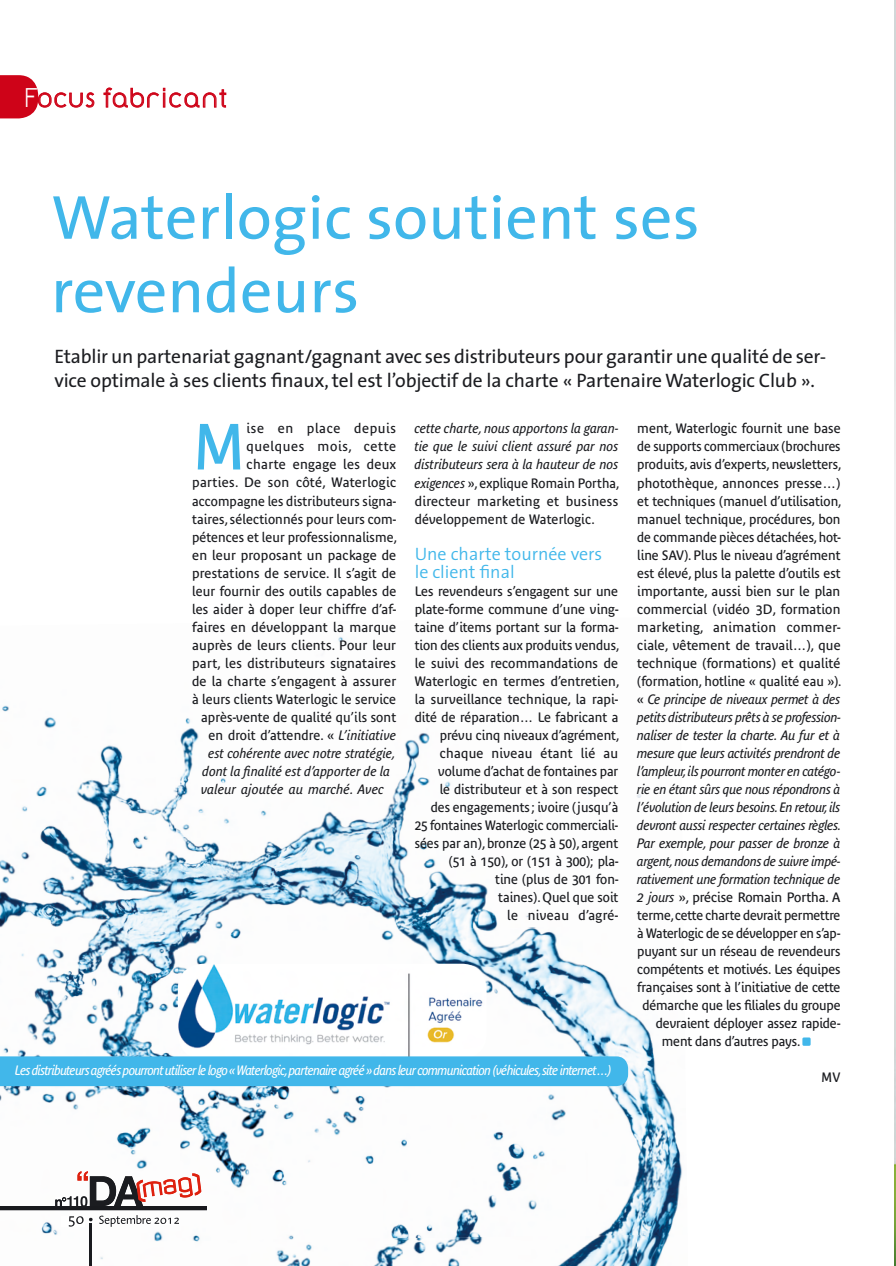
<style>
.page{position:relative;width:896px;height:1266px;background:#fff}
.page>*{position:absolute;margin:0;border:0;box-sizing:border-box;transform-origin:0 0}
.t1{font:64.5px "Bienvenue";color:#41b7ea}
.t2{font:62.7px/73.5px "The Sans";color:#41b7ea}
.t3{font:22.5px "Y2 K Neophyte";letter-spacing:.12em;color:#ce0318}
.t4{font:19.5px/24px "The Sans";letter-spacing:-.01em;color:#1b1c20}
.t5{font:300 18px/18px "The Sans";color:#41b7ea}
.t6{font:13.5px/18px "Bienvenue";color:#1b1c20;text-align:right}
.t7{font:italic 13.5px/18px "Bienvenue";letter-spacing:-.01em;color:#1b1c20;text-align:justify}
.t8{font:italic 13.5px "Bienvenue";letter-spacing:-.04em;color:#fff;scale:.96 1}
.t9{font:italic 13.5px "Bienvenue";letter-spacing:.01em;color:#1b1c20}
.t10{font:13.5px "Bienvenue";letter-spacing:.02em;color:#1b1c20}
.t11{font:italic 13.5px "Bienvenue";letter-spacing:.015em;color:#1b1c20}
.t12{font:13.5px "Bienvenue";letter-spacing:.03em;color:#1b1c20}
.t13{font:13.5px "Bienvenue";letter-spacing:.045em;color:#1b1c20}
.t14{font:13.5px "Bienvenue";letter-spacing:.05em;color:#1b1c20}
.s1{color:#fff}
.s2{font-style:normal}
.s3{font-style:italic}
</style>
<div class="page">
<img style="left:2px;top:705px;width:121px;height:72px">
<img style="left:180px;top:636px;width:164px;height:139px">
<img style="left:404px;top:733px;width:26px;height:39px">
<img style="left:0;top:777px;width:175px;height:155px">
<img style="left:175px;top:775px;width:203px;height:157px">
<img style="left:378px;top:772px;width:152px;height:154px">
<img style="left:3px;top:932px;width:174px;height:124px">
<img style="left:177px;top:929px;width:201px;height:79px">
<img style="left:381px;top:926px;width:201px;height:127px">
<img style="left:582px;top:964px;width:100px;height:270px">
<img style="left:0;top:1086px;width:179px;height:148px">
<img style="left:179px;top:1086px;width:203px;height:125px">
<img style="left:382px;top:1086px;width:204px;height:148px">
<img style="left:54px;top:1234px;width:615px;height:31px">
<img style="left:0;top:1205px;width:207px;height:5px">
<img style="left:90px;top:1224px;width:1px;height:41px">
<img style="left:61px;top:1216px;width:23px;height:10px">
<svg style="left:88px;top:1217px;width:7px;height:7px"></svg>
<img style="left:99px;top:1214px;width:52px;height:12px">
<img style="left:154px;top:1217px;width:25px;height:6px">
<svg style="left:55px;top:1171px;width:146px;height:35px"></svg>
<svg style="left:0;top:75px;width:94px;height:43px"></svg>
<svg style="left:104px;top:88px;width:122px;height:19px"></svg>
<div style="left:802px;top:1037px;width:8px;height:8px;background:#41b7ea;border-radius:2px"></div>
<img style="left:178px;top:963px;width:308px;height:93px">
<div style="left:0;top:1056px;width:628px;height:30px;background:#41b7ea"></div>
<img style="left:894px;top:2px;width:1px;height:1261px">
<h3 class="t3" style="left:25px;top:82px;width:202px"><span class="s1">F</span>ocus fabricant</h3>
<h2 class="t2" style="left:51px;top:179px;width:650px">Waterlogic soutient ses revendeurs</h2>
<h3 class="t4" style="left:54px;top:344px;width:773px">Etablir un partenariat gagnant/gagnant avec ses distributeurs pour garantir une qualité de ser&shy;vice optimale à ses clients finaux, tel est l’objectif de la charte « Partenaire Waterlogic Club ».</h3>
<h1 class="t1" style="left:192px;top:409px;width:55px">M</h1>
<p class="t14" style="left:246px;top:421px;width:151px">ise en place depuis</p>
<p class="t6" style="left:637px;top:419px;width:205px">ment, Waterlogic fournit une base</p>
<p class="t6" style="left:637px;top:437px;width:205px">de supports commerciaux (brochures</p>
<p class="t6" style="left:637px;top:455px;width:206px">produits, avis d’experts, newsletters,</p>
<p class="t6" style="left:637px;top:473px;width:204px">photothèque, annonces presse…)</p>
<p class="t6" style="left:637px;top:491px;width:206px">et techniques (manuel d’utilisation,</p>
<p class="t6" style="left:637px;top:509px;width:205px">manuel technique, procédures, bon</p>
<p class="t6" style="left:637px;top:527px;width:205px">de commande pièces détachées, hot-</p>
<p class="t6" style="left:637px;top:545px;width:205px">line SAV). Plus le niveau d’agrément</p>
<p class="t6" style="left:637px;top:563px;width:205px">est élevé, plus la palette d’outils est</p>
<p class="t6" style="left:637px;top:581px;width:204px">importante, aussi bien sur le plan</p>
<p class="t6" style="left:637px;top:599px;width:204px">commercial (vidéo 3D, formation</p>
<p class="t12" style="left:637px;top:619px;width:205px">marketing, animation commer-</p>
<p class="t6" style="left:637px;top:635px;width:205px">ciale, vêtement de travail…), que</p>
<p class="t6" style="left:637px;top:653px;width:204px">technique (formations) et qualité</p>
<p class="t6" style="left:637px;top:671px;width:206px">(formation, hotline « qualité eau »).</p>
<p class="t7" style="left:637px;top:689px;width:205px"><span class="s2">«</span> Ce principe de niveaux permet à des</p>
<p class="t7" style="left:637px;top:707px;width:205px">petits distributeurs prêts à se profession-</p>
<p class="t7" style="left:637px;top:725px;width:204px">naliser de tester la charte. Au fur et à</p>
<p class="t7" style="left:637px;top:743px;width:205px">mesure que leurs activités prendront de</p>
<p class="t7" style="left:637px;top:761px;width:204px">l’ampleur, ils pourront monter en catégo-</p>
<p class="t7" style="left:637px;top:779px;width:205px">rie en étant sûrs que nous répondrons à</p>
<p class="t7" style="left:637px;top:797px;width:205px">l’évolution de leurs besoins. En retour, ils</p>
<p class="t7" style="left:637px;top:815px;width:206px">devront aussi respecter certaines règles.</p>
<p class="t7" style="left:637px;top:833px;width:205px">Par exemple, pour passer de bronze à</p>
<p class="t7" style="left:637px;top:851px;width:205px">argent, nous demandons de suivre impé-</p>
<p class="t7" style="left:637px;top:869px;width:205px">rativement une formation technique de</p>
<p class="t6" style="left:637px;top:887px;width:205px"><span class="s3">2 jours</span> », précise Romain Portha. A</p>
<p class="t6" style="left:637px;top:905px;width:204px">terme, cette charte devrait permettre</p>
<p class="t6" style="left:637px;top:923px;width:204px">à Waterlogic de se développer en s’ap-</p>
<p class="t6" style="left:637px;top:941px;width:205px">puyant sur un réseau de revendeurs</p>
<p class="t6" style="left:637px;top:959px;width:205px">compétents et motivés. Les équipes</p>
<p class="t6" style="left:637px;top:977px;width:205px">françaises sont à l’initiative de cette</p>
<p class="t6" style="left:642px;top:995px;width:200px">démarche que les filiales du groupe</p>
<p class="t6" style="left:655px;top:1013px;width:186px">devraient déployer assez rapide-</p>
<p class="t6" style="left:661px;top:1031px;width:140px">ment dans d’autres pays.</p>
<p class="t6" style="left:821px;top:1067px;width:21px">MV</p>
<p class="t7" style="left:414px;top:419px;width:206px">cette charte, nous apportons la garan&shy;tie que le suivi client assuré par nos distributeurs sera à la hauteur de nos exigences <span class="s2">», explique Romain Portha, directeur marketing et business développement de Waterlogic.</span></p>
<h3 class="t5" style="left:414px;top:544px;width:189px">Une charte tournée vers le client final</h3>
<p class="t6" style="left:414px;top:581px;width:206px">Les revendeurs s’engagent sur une plate-forme commune d’une ving&shy;taine d’items portant sur la forma&shy;tion des clients aux produits vendus, le suivi des recommandations de<br>Waterlogic en termes d’entretien, la surveillance technique, la rapi&shy;dité de réparation… Le fabricant a prévu cinq niveaux d’agrément, chaque niveau étant lié au volume d’achat de fontaines par<br>le distributeur et à son respect<br>des engagements ; ivoire (jusqu’à<br>25 fontaines Waterlogic commerciali&shy;sées par an), bronze (25 à 50), argent (51 à 150), or (151 à 300); pla-<br>tine (plus de 301 fon-<br>taines). Quel que soit<br>le niveau d’agré-</p>
<p class="t13" style="left:246px;top:439px;width:151px">quelques mois, cette</p>
<p class="t10" style="left:246px;top:457px;width:151px">charte engage les deux</p>
<p class="t10" style="left:192px;top:475px;width:206px">parties. De son côté, Waterlogic</p>
<p class="t6" style="left:192px;top:491px;width:205px">accompagne les distributeurs signa-</p>
<p class="t6" style="left:192px;top:509px;width:205px">taires, sélectionnés pour leurs com-</p>
<p class="t6" style="left:192px;top:527px;width:206px">pétences et leur professionnalisme,</p>
<p class="t6" style="left:192px;top:545px;width:206px">en leur proposant un package de</p>
<p class="t6" style="left:192px;top:563px;width:206px">prestations de service. Il s’agit de</p>
<p class="t6" style="left:192px;top:581px;width:206px">leur fournir des outils capables de</p>
<p class="t6" style="left:192px;top:599px;width:205px">les aider à doper leur chiffre d’af-</p>
<p class="t6" style="left:192px;top:617px;width:206px">faires en développant la marque</p>
<p class="t6" style="left:192px;top:635px;width:205px">auprès de leurs clients. Pour leur</p>
<p class="t6" style="left:192px;top:653px;width:205px">part, les distributeurs signataires</p>
<p class="t6" style="left:192px;top:671px;width:205px">de la charte s’engagent à assurer</p>
<p class="t6" style="left:192px;top:689px;width:205px">à leurs clients Waterlogic le service</p>
<p class="t6" style="left:201px;top:707px;width:196px">après-vente de qualité qu’ils sont</p>
<p class="t6" style="left:208px;top:725px;width:189px">en droit d’attendre. « <span class="s3">L’initiative</span></p>
<p class="t9" style="left:208px;top:745px;width:189px">est cohérente avec notre stratégie,</p>
<p class="t9" style="left:202px;top:763px;width:189px">dont la finalité est d’apporter de la</p>
<p class="t11" style="left:201px;top:781px;width:185px">valeur ajoutée au marché. Avec</p>
<p class="t8" style="left:15px;top:1062px;width:622px">Les distributeurs agréés pourront utiliser le logo « Waterlogic,partenaire agréé » dans leur communication (véhicules,site internet…)</p>
</div>
